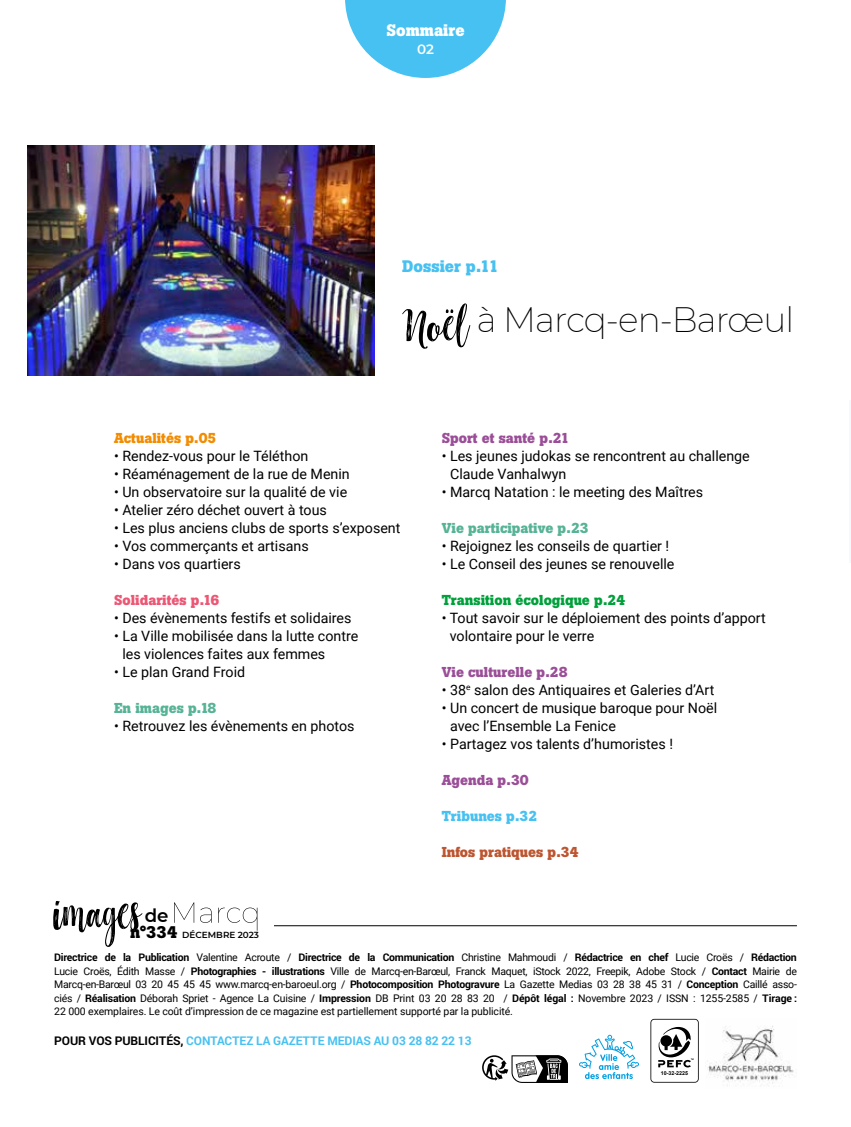
<style>
.page{position:relative;width:851px;height:1127px;background:#fff}
.page>*{position:absolute;margin:0;border:0;box-sizing:border-box;transform-origin:0 0}
.t1{font:52.8px "Hottemp Brush";color:#000}
.t2{font:200 34.5px "Montserrat";letter-spacing:-.03em;color:#000}
.t3{font:600 18.15px "Montserrat";color:#000}
.t4{font:700 16.5px "Boton";color:#47c1f1}
.t5{font:700 16.5px "Boton";color:#fff}
.t6{font:14.25px/18px "Roboto";color:#000}
.t7{font:700 14.25px "Boton";color:#9b4e98}
.t8{font:700 14.25px "Boton";color:#57b396}
.t9{font:700 14.25px "Boton";color:#00a03b}
.t10{font:700 14.25px "Boton";color:#bd5530}
.t11{font:700 14.25px "Boton";color:#eb5774}
.t12{font:700 14.25px "Boton";color:#f28c00}
.t13{font:700 14.25px "Boton";color:#47c1f1}
.t14{font:600 13.5px "Montserrat";color:#fff}
.t15{font:700 12px "Roboto";letter-spacing:-.01em;color:#47c1f1}
.t16{font:10.5px/13.5px "Roboto";letter-spacing:-.01em;color:#000;text-align:justify}
.t17{font:600 8.85px "Montserrat";color:#000}
.t18{font:700 5.4px "Arial";color:#000}
.s1{font-family:"Hottemp Brush";font-weight:400;font-size:51px}
.s2{font-family:"Boton";font-weight:700;font-size:16.65px}
.s3{font-weight:700}
.s4{color:#000}
</style>
<div class="page">
<img style="left:707px;top:1026px;width:87px;height:60px">
<svg style="left:650px;top:1019px;width:48px;height:63px"></svg>
<svg style="left:579px;top:1035px;width:60px;height:44px"></svg>
<hr style="left:274px;top:925px;width:522px;height:1px;background:#000">
<svg style="left:174px;top:902px;width:83px;height:29px"></svg>
<img style="left:28px;top:145px;width:347px;height:230px">
<hr style="left:849px;top:400px;width:1px;height:163px;background:#f2fafe">
<svg style="left:482px;top:1055px;width:86px;height:28px"></svg>
<svg style="left:345px;top:0;width:161px;height:78px"></svg>
<p class="t5" style="left:386px;top:21px;width:80px">Sommaire</p>
<p class="t14" style="left:417px;top:40px;width:18px">02</p>
<p class="t4" style="left:402px;top:256px;width:98px">Dossier p.11</p>
<h2 class="t2" style="left:402px;top:297px;width:393px"><span class="s1">Noël</span> à Marcq-en-Barœul</h2>
<p class="t12" style="left:114px;top:430px;width:104px">Actualités p.05</p>
<p class="t6" style="left:114px;top:447px;width:196px">• Rendez-vous pour le Téléthon</p>
<p class="t6" style="left:114px;top:465px;width:237px">• Réaménagement de la rue de Menin</p>
<p class="t6" style="left:114px;top:483px;width:235px">• Un observatoire sur la qualité de vie</p>
<p class="t6" style="left:114px;top:501px;width:214px">• Atelier zéro déchet ouvert à tous</p>
<p class="t6" style="left:114px;top:519px;width:288px">• Les plus anciens clubs de sports s’exposent</p>
<p class="t6" style="left:114px;top:537px;width:196px">• Vos commerçants et artisans</p>
<p class="t6" style="left:114px;top:555px;width:128px">• Dans vos quartiers</p>
<p class="t11" style="left:114px;top:592px;width:107px">Solidarités p.16</p>
<p class="t6" style="left:114px;top:609px;width:239px">• Des évènements festifs et solidaires</p>
<p class="t6" style="left:122px;top:627px;width:237px;text-indent:-8px">• La Ville mobilisée dans la lutte contre les violences faites aux femmes</p>
<p class="t6" style="left:114px;top:663px;width:133px">• Le plan Grand Froid</p>
<p class="t8" style="left:114px;top:700px;width:104px">En images p.18</p>
<p class="t6" style="left:114px;top:717px;width:242px">• Retrouvez les évènements en photos</p>
<p class="t7" style="left:441px;top:429px;width:129px">Sport et santé p.21</p>
<p class="t6" style="left:450px;top:446px;width:301px;text-indent:-8px">• Les jeunes judokas se rencontrent au challenge<br>Claude Vanhalwyn</p>
<p class="t6" style="left:441px;top:482px;width:263px">• Marcq Natation : le meeting des Maîtres</p>
<p class="t8" style="left:441px;top:519px;width:148px">Vie participative p.23</p>
<p class="t6" style="left:441px;top:536px;width:229px">• Rejoignez les conseils de quartier !</p>
<p class="t6" style="left:441px;top:554px;width:234px">• Le Conseil des jeunes se renouvelle</p>
<p class="t9" style="left:441px;top:591px;width:185px">Transition écologique p.24</p>
<p class="t6" style="left:450px;top:608px;width:317px;text-indent:-8px">• Tout savoir sur le déploiement des points d’apport volontaire pour le verre</p>
<p class="t7" style="left:441px;top:663px;width:127px">Vie culturelle p.28</p>
<p class="t6" style="left:441px;top:680px;width:274px">• 38<sup>e</sup> salon des Antiquaires et Galeries d’Art</p>
<p class="t6" style="left:450px;top:698px;width:268px;text-indent:-8px">• Un concert de musique baroque pour Noël avec l’Ensemble La Fenice</p>
<p class="t6" style="left:441px;top:734px;width:233px">• Partagez vos talents d’humoristes !</p>
<p class="t7" style="left:441px;top:771px;width:88px">Agenda p.30</p>
<p class="t13" style="left:441px;top:807px;width:97px">Tribunes p.32</p>
<p class="t10" style="left:441px;top:843px;width:138px">Infos pratiques p.34</p>
<h1 class="t1" style="left:54px;top:871px;width:89px">images</h1>
<p class="t3" style="left:145px;top:903px;width:25px">de</p>
<p class="t17" style="left:130px;top:929px;width:130px"><span class="s2">n°334</span> DÉCEMBRE 2023</p>
<p class="t16" style="left:54px;top:950px;width:744px"><span class="s3">Directrice de la Publication</span> Valentine Acroute / <span class="s3">Directrice de la Communication</span> Christine Mahmoudi / <span class="s3">Rédactrice en chef</span> Lucie Croës / <span class="s3">Rédaction </span>Lucie Croës, Édith Masse / <span class="s3">Photographies - illustrations</span> Ville de Marcq-en-Barœul, Franck Maquet, iStock 2022, Freepik, Adobe Stock / <span class="s3">Contact</span> Mairie de Marcq-en-Barœul 03 20 45 45 45 www.marcq-en-baroeul.org / <span class="s3">Photocomposition Photogravure</span> La Gazette Medias 03 28 38 45 31 / <span class="s3">Conception</span> Caillé asso&shy;ciés / <span class="s3">Réalisation</span> Déborah Spriet - Agence La Cuisine / <span class="s3">Impression</span> DB Print 03 20 28 83 20 / <span class="s3">Dépôt légal :</span> Novembre 2023 / ISSN : 1255-2585 / <span class="s3">Tirage :<br></span>22 000 exemplaires. Le coût d’impression de ce magazine est partiellement supporté par la publicité.</p>
<p class="t15" style="left:54px;top:1032px;width:419px"><span class="s4">POUR VOS PUBLICITÉS,</span> CONTACTEZ LA GAZETTE MEDIAS AU 03 28 82 22 13</p>
<p class="t18" style="left:660px;top:1069px;width:29px">10-32-2225</p>
</div>
